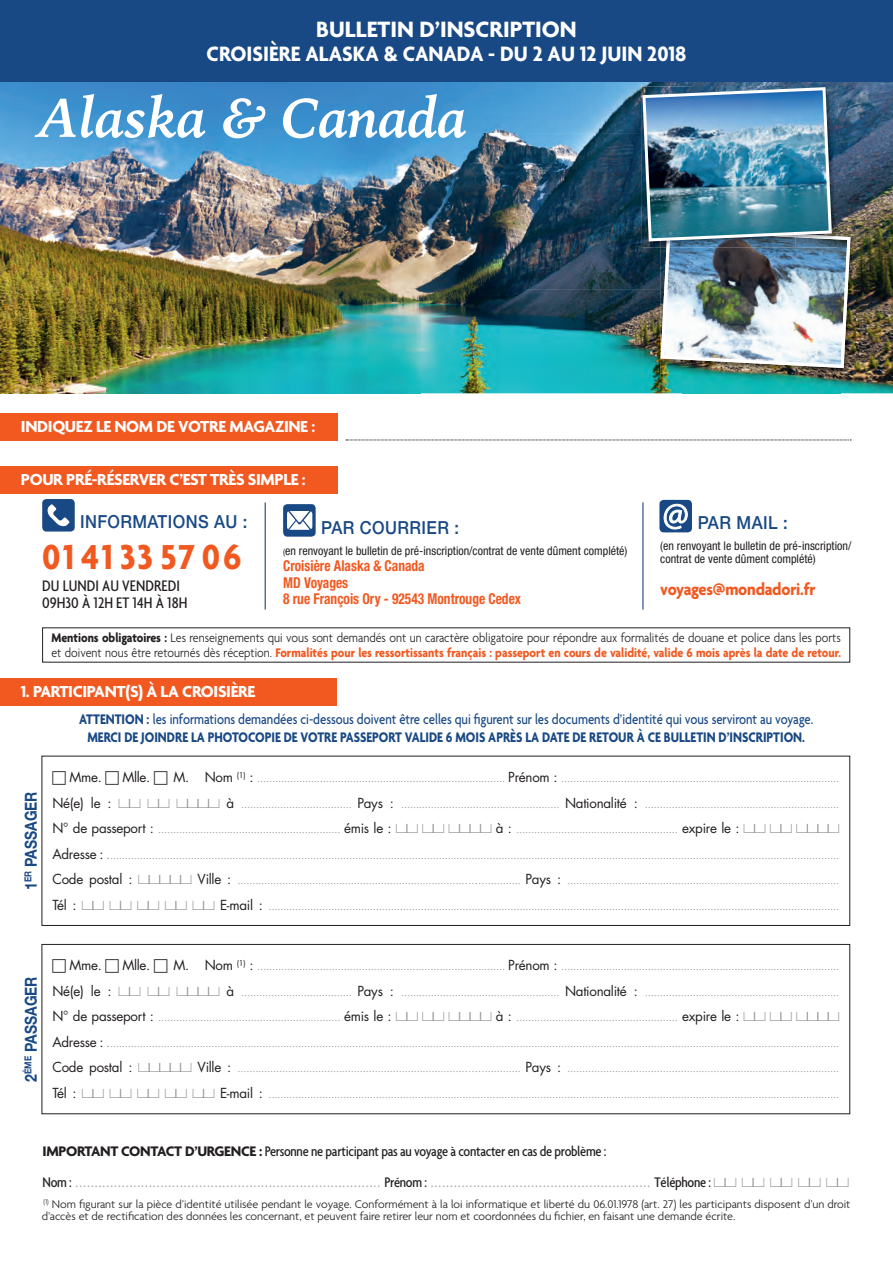
<style>
.page{position:relative;width:893px;height:1263px;background:#fff}
.page>*{position:absolute;margin:0;border:0;box-sizing:border-box;transform-origin:0 0}
.t1{font:italic 700 56.7px "Iowan Old Style";letter-spacing:-.01em;color:#fff}
.t2{font:700 37.5px "Agenda";letter-spacing:.075em;color:#f15921;scale:.94 1}
.t3{font:700 24px "Agenda";color:#fff}
.t4{font:700 22.5px "Agenda";color:#fff;scale:.95 1}
.t5{font:500 18px "Helvetica Neue LT Std";letter-spacing:.025em;color:#194985;scale:.92 1}
.t6{font:700 18px "Agenda";letter-spacing:-.01em;color:#f15921;scale:.92 1}
.t7{font:700 17.25px "Agenda";letter-spacing:-.02em;color:#fff}
.t8{font:500 condensed 16.5px/16.5px "Agenda";color:#231f20}
.t9{font:700 16.5px "Helvetica Neue LT Std";color:#194985;scale:.85 1}
.t10{font:500 15px/18px "Agenda";color:#194985;text-align:center;scale:.85 1}
.t11{font:300 15px "Helvetica";color:#939598}
.t12{font:500 condensed 15px "Agenda";letter-spacing:-.02em;color:#231f20}
.t13{font:700 condensed 15px/16.5px "Helvetica Neue LT Std";color:#f15921;scale:.9 1}
.t14{font:300 13.5px/15px "Agenda";color:#231f20;scale:.89 1}
.t15{font:13.5px "Futura Std";letter-spacing:-.02em;color:#231f20}
.t16{font:300 12px/12px "Agenda";color:#231f20}
.t17{font:condensed 12px/13.5px "Helvetica Neue LT Std";color:#231f20}
.t18{font:10.5px "Futura Std";color:#939598}
.s1{font-size:9px}
.s2{font-weight:700}
.s3{font-weight:700;color:#f15921}
.s4{font-size:13.5px;color:#231f20}
.s5{font-family:"Peignes TYPO";font-size:13.5px}
.s6{font-size:13.5px}
.s7{font-weight:700;font-stretch:normal}
.s8{font-family:"Agenda";font-weight:500;font-stretch:condensed;color:#231f20}
.s9{font-family:"Peignes TYPO";font-weight:400;font-size:13.5px}
</style>
<div class="page">
<img style="left:788px;top:81px;width:105px;height:156px">
<img style="left:263px;top:81px;width:525px;height:52px">
<img style="left:0;top:81px;width:263px;height:312px">
<img style="left:368px;top:133px;width:273px;height:156px">
<img style="left:262px;top:133px;width:106px;height:260px">
<img style="left:841px;top:237px;width:52px;height:156px">
<img style="left:368px;top:289px;width:315px;height:104px">
<img style="left:683px;top:374px;width:158px;height:19px">
<img style="left:660px;top:227px;width:196px;height:147px">
<img style="left:641px;top:86px;width:209px;height:282px">
<div style="left:0;top:0;width:893px;height:81px;background:#194985"></div>
<div style="left:0;top:413px;width:337px;height:27px;background:#f15921"></div>
<div style="left:0;top:466px;width:337px;height:27px;background:#f15921"></div>
<div style="left:659px;top:500px;width:33px;height:32px;background:#194985;border-radius:4px"></div>
<svg style="left:663px;top:503px;width:25px;height:27px"></svg>
<div style="left:283px;top:504px;width:33px;height:33px;background:#194985;border-radius:4px"></div>
<svg style="left:287px;top:511px;width:25px;height:19px"></svg>
<div style="left:42px;top:499px;width:33px;height:32px;background:#194985;border-radius:4px"></div>
<svg style="left:47px;top:504px;width:23px;height:23px"></svg>
<hr style="left:265px;top:502px;width:1px;height:108px;background:#194985">
<hr style="left:642px;top:502px;width:1px;height:108px;background:#194985">
<div style="left:0;top:678px;width:337px;height:27px;background:#f15921"></div>
<div style="left:42px;top:756px;width:808px;height:170px;border:1px solid #231f20"></div>
<div style="left:42px;top:944px;width:808px;height:170px;border:1px solid #231f20"></div>
<svg style="left:346px;top:440px;width:505px;height:1px"></svg>
<h3 class="t3" style="left:316px;top:17px;width:262px">BULLETIN D’INSCRIPTION</h3>
<h3 class="t4" style="left:207px;top:42px;width:507px">CROISIÈRE ALASKA &amp; CANADA - DU 2 AU 12 JUIN 2018</h3>
<h1 class="t1" style="left:38px;top:67px;width:431px">Alaska &amp; Canada</h1>
<h3 class="t7" style="left:21px;top:417px;width:296px">INDIQUEZ LE NOM DE VOTRE MAGAZINE :</h3>
<h3 class="t7" style="left:21px;top:471px;width:286px">POUR PRÉ-RÉSERVER C’EST TRÈS SIMPLE :</h3>
<h3 class="t5" style="left:80px;top:511px;width:183px">INFORMATIONS AU :</h3>
<h3 class="t5" style="left:321px;top:516px;width:151px">PAR COURRIER :</h3>
<h3 class="t5" style="left:698px;top:512px;width:99px">PAR MAIL :</h3>
<h2 class="t2" style="left:42px;top:537px;width:213px">01 41 33 57 06</h2>
<h3 class="t8" style="left:42px;top:577px;width:147px">DU LUNDI AU VENDREDI<br>09H30 À 12H ET 14H À 18H</h3>
<p class="t17" style="left:283px;top:544px;width:346px"><span class="s1">(</span>en renvoyant le bulletin de pré-inscription/contrat de vente dûment complété)</p>
<h3 class="t13" style="left:283px;top:558px;width:266px">Croisière Alaska &amp; Canada<br>MD Voyages<br>8 rue François Ory - 92543 Montrouge Cedex</h3>
<p class="t17" style="left:660px;top:539px;width:193px">(en renvoyant le bulletin de pré-inscription/ contrat de vente dûment complété)</p>
<h3 class="t6" style="left:660px;top:579px;width:170px">voyages@mondadori.fr</h3>
<p class="t14" style="left:51px;top:631px;width:889px"><span class="s2">Mentions obligatoires :</span> Les renseignements qui vous sont demandés ont un caractère obligatoire pour répondre aux formalités de douane et police dans les ports et doivent nous être retournés dès réception. <span class="s3">Formalités pour les ressortissants français : passeport en cours de validité, valide 6 mois après la date de retour.</span></p>
<h3 class="t7" style="left:21px;top:682px;width:236px">1. PARTICIPANT(S) À LA CROISIÈRE</h3>
<h3 class="t9" style="left:21px;top:890px;width:117px;rotate:-90deg">1<sup>ER</sup> PASSAGER</h3>
<p class="t10" style="left:79px;top:712px;width:865px"><span class="s2">ATTENTION :</span> les informations demandées ci-dessous doivent être celles qui figurent sur les documents d’identité qui vous serviront au voyage.<br><span class="s2">MERCI DE JOINDRE LA PHOTOCOPIE DE VOTRE PASSEPORT VALIDE 6 MOIS APRÈS LA DATE DE RETOUR À CE BULLETIN D’INSCRIPTION.</span></p>
<p class="t15" style="left:69px;top:768px;width:34px">Mme.</p>
<p class="t15" style="left:122px;top:768px;width:29px">Mlle.</p>
<p class="t18" style="left:174px;top:771px;width:667px"><span class="s4">M. Nom</span> <sup>(1)</sup> <span class="s4">:</span> ................................................................................... <span class="s4">Prénom :</span> .............................................................................................</p>
<p class="t18" style="left:52px;top:797px;width:788px"><span class="s4">Né(e) le :</span> <span class="s5">OO OO OOOO</span> <span class="s4">à</span> ..................................... <span class="s4">Pays :</span> ..................................................... <span class="s4">Nationalité :</span> .................................................................</p>
<p class="t18" style="left:52px;top:822px;width:788px"><span class="s4">N° de passeport :</span> ............................................................. <span class="s4">émis le :</span> <span class="s5">OO OO OOOO</span> <span class="s4">à :</span> ...................................................... <span class="s4">expire le :</span> <span class="s5">OO OO OOOO</span></p>
<p class="t18" style="left:52px;top:848px;width:788px"><span class="s4">Adresse :</span> <span class="s6">.</span>....................................................................................................................................................................................................................................................</p>
<p class="t18" style="left:52px;top:873px;width:788px"><span class="s4">Code postal :</span> <span class="s5">OOOOO</span> <span class="s4">Ville :</span> ............................................................................……............ <span class="s4">Pays :</span> ...........................................................................................</p>
<p class="t18" style="left:52px;top:899px;width:788px"><span class="s4">Tél :</span> <span class="s5">OO OO OO OO OO</span> <span class="s4">E-mail :</span> ...............................................................................................................................................................................................</p>
<h3 class="t9" style="left:21px;top:1082px;width:125px;rotate:-90deg">2<sup>ÉME</sup> PASSAGER</h3>
<p class="t15" style="left:69px;top:957px;width:34px">Mme.</p>
<p class="t15" style="left:122px;top:957px;width:29px">Mlle.</p>
<p class="t18" style="left:174px;top:960px;width:667px"><span class="s4">M. Nom</span> <sup>(1)</sup> <span class="s4">:</span> ................................................................................... <span class="s4">Prénom :</span> .............................................................................................</p>
<p class="t18" style="left:52px;top:985px;width:788px"><span class="s4">Né(e) le :</span> <span class="s5">OO OO OOOO</span> <span class="s4">à</span> ..................................... <span class="s4">Pays :</span> ..................................................... <span class="s4">Nationalité :</span> .................................................................</p>
<p class="t18" style="left:52px;top:1011px;width:788px"><span class="s4">N° de passeport :</span> ............................................................. <span class="s4">émis le :</span> <span class="s5">OO OO OOOO</span> <span class="s4">à :</span> ...................................................... <span class="s4">expire le :</span> <span class="s5">OO OO OOOO</span></p>
<p class="t18" style="left:52px;top:1036px;width:788px"><span class="s4">Adresse :</span> <span class="s6">.</span>....................................................................................................................................................................................................................................................</p>
<p class="t18" style="left:52px;top:1062px;width:788px"><span class="s4">Code postal :</span> <span class="s5">OOOOO</span> <span class="s4">Ville :</span> ............................................................................……............ <span class="s4">Pays :</span> ...........................................................................................</p>
<p class="t18" style="left:52px;top:1087px;width:788px"><span class="s4">Tél :</span> <span class="s5">OO OO OO OO OO</span> <span class="s4">E-mail :</span> ...............................................................................................................................................................................................</p>
<h3 class="t12" style="left:43px;top:1142px;width:565px"><span class="s7">IMPORTANT CONTACT D’URGENCE :</span> Personne ne participant pas au voyage à contacter en cas de problème :</h3>
<h3 class="t11" style="left:43px;top:1169px;width:808px"><span class="s8">Nom :</span> ............................................................................... <span class="s8">Prénom :</span> ......................................................... <span class="s8">Téléphone :</span> <span class="s9">OO OO OO OO OO</span></h3>
<p class="t16" style="left:42px;top:1199px;width:810px"><sup>(1)</sup> Nom figurant sur la pièce d’identité utilisée pendant le voyage. Conformément à la loi informatique et liberté du 06.01.1978 (art. 27) les participants disposent d’un droit d’accès et de rectification des données les concernant, et peuvent faire retirer leur nom et coordonnées du fichier, en faisant une demande écrite.</p>
</div>
